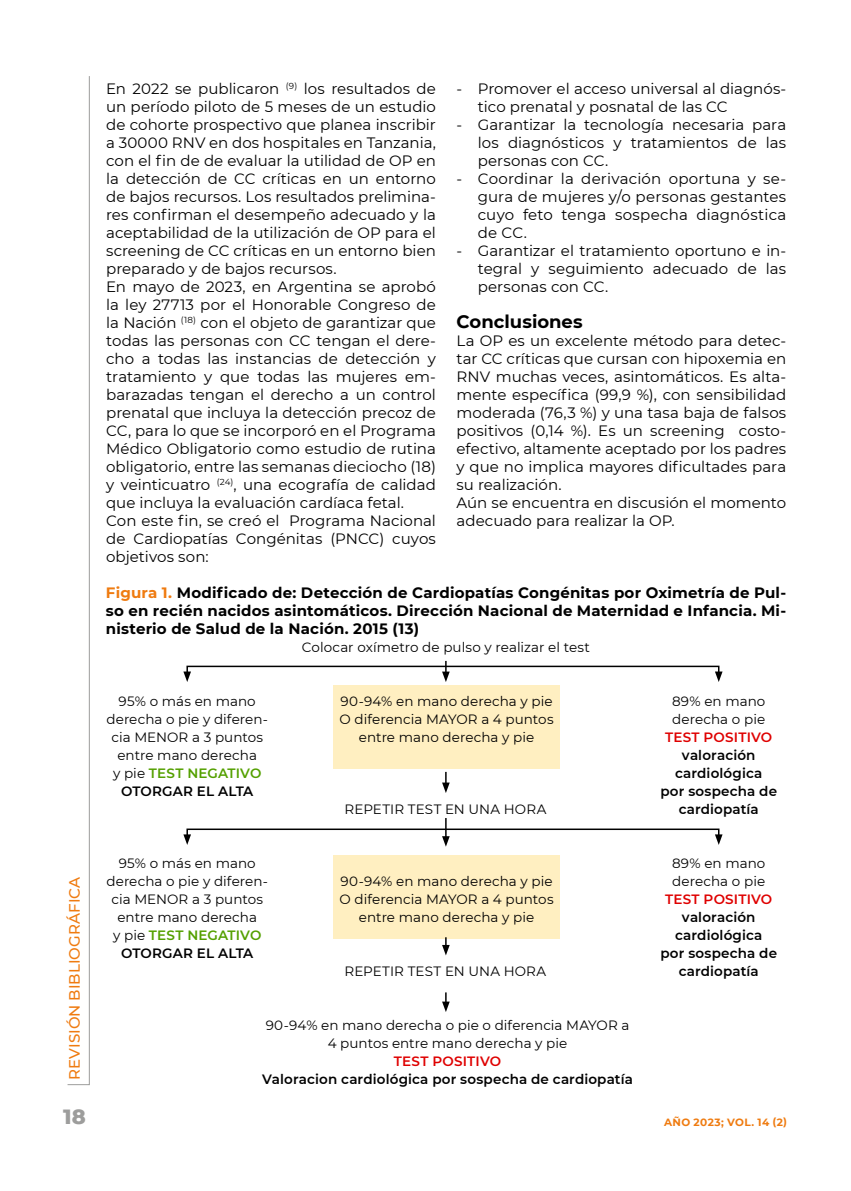
<style>
.page{position:relative;width:851px;height:1191px;background:#fff}
.page>*{position:absolute;margin:0;border:0;box-sizing:border-box;transform-origin:0 0}
.t1{font:800 21px "Montserrat";color:#9d9d9c}
.t2{font:700 18px "Montserrat";color:#000}
.t3{font:15px/18px "Montserrat";color:#000}
.t4{font:700 15px/18px "Montserrat";letter-spacing:.01em;color:#000;text-align:justify}
.t5{font:500 15px "Montserrat";letter-spacing:.005em;color:#ef7b10}
.t6{font:13.5px/18px "Montserrat";letter-spacing:.005em;color:#000;text-align:center}
.t7{font:600 13.5px/18px "Montserrat";letter-spacing:.01em;color:#000;text-align:center}
.t8{font:600 13.5px "Montserrat";letter-spacing:.015em;color:#df0000}
.t9{font:700 10.5px "Montserrat";letter-spacing:.035em;color:#ef7b10}
.s1{color:#ef7b10}
.s2{font-weight:600;color:#54a000}
.s3{font-weight:600}
</style>
<div class="page">
<svg style="left:67px;top:76px;width:23px;height:1009px"></svg>
<div style="left:333px;top:685px;width:227px;height:83px;background:#ffefc1"></div>
<div style="left:333px;top:856px;width:227px;height:83px;background:#ffefc1"></div>
<div style="left:186px;top:665px;width:533px;height:9px;border:2px solid #000"></div>
<svg style="left:183px;top:671px;width:8px;height:11px"></svg>
<svg style="left:714px;top:671px;width:8px;height:11px"></svg>
<div style="left:186px;top:828px;width:533px;height:9px;border:2px solid #000"></div>
<svg style="left:183px;top:834px;width:8px;height:11px"></svg>
<svg style="left:714px;top:834px;width:8px;height:11px"></svg>
<svg style="left:442px;top:661px;width:7px;height:21px"></svg>
<svg style="left:442px;top:772px;width:7px;height:21px"></svg>
<svg style="left:442px;top:937px;width:7px;height:18px"></svg>
<svg style="left:442px;top:818px;width:7px;height:28px"></svg>
<svg style="left:442px;top:992px;width:7px;height:20px"></svg>
<p class="t3" style="left:106px;top:79px;width:331px">En 2022 se publicaron <sup>(9)</sup> los resultados de un período piloto de 5 meses de un estudio de cohorte prospectivo que planea inscribir a 30000 RNV en dos hospitales en Tanzania, con el fin de de evaluar la utilidad de OP en la detección de CC críticas en un entorno de bajos recursos. Los resultados prelimina&shy;res confirman el desempeño adecuado y la aceptabilidad de la utilización de OP para el screening de CC críticas en un entorno bien preparado y de bajos recursos.<br>En mayo de 2023, en Argentina se aprobó la ley 27713 por el Honorable Congreso de la Nación <sup>(18)</sup> con el objeto de garantizar que todas las personas con CC tengan el dere&shy;cho a todas las instancias de detección y tratamiento y que todas las mujeres em&shy;barazadas tengan el derecho a un control prenatal que incluya la detección precoz de CC, para lo que se incorporó en el Programa Médico Obligatorio como estudio de rutina obligatorio, entre las semanas dieciocho (18) y veinticuatro <sup>(24)</sup>, una ecografía de calidad que incluya la evaluación cardíaca fetal.<br>Con este fin, se creó el Programa Nacional de Cardiopatías Congénitas (PNCC) cuyos objetivos son:</p>
<p class="t3" style="left:477px;top:79px;width:310px;text-indent:-21px">- Promover el acceso universal al diagnós&shy;tico prenatal y posnatal de las CC</p>
<p class="t3" style="left:477px;top:115px;width:310px;text-align:justify;text-indent:-21px">- Garantizar la tecnología necesaria para los diagnósticos y tratamientos de las personas con CC.</p>
<p class="t3" style="left:477px;top:169px;width:310px;text-align:justify;text-indent:-21px">- Coordinar la derivación oportuna y se&shy;gura de mujeres y/o personas gestantes cuyo feto tenga sospecha diagnóstica de CC.</p>
<p class="t3" style="left:477px;top:241px;width:310px;text-align:justify;text-indent:-21px">- Garantizar el tratamiento oportuno e in&shy;tegral y seguimiento adecuado de las personas con CC.</p>
<p class="t2" style="left:456px;top:309px;width:128px">Conclusiones</p>
<p class="t3" style="left:456px;top:331px;width:331px">La OP es un excelente método para detec&shy;tar CC críticas que cursan con hipoxemia en RNV muchas veces, asintomáticos. Es alta&shy;mente específica (99,9 %), con sensibilidad moderada (76,3 %) y una tasa baja de falsos positivos (0,14 %). Es un screening costo&shy;efectivo, altamente aceptado por los padres y que no implica mayores dificultades para su realización.<br>Aún se encuentra en discusión el momento adecuado para realizar la OP.</p>
<p class="t4" style="left:106px;top:583px;width:681px"><span class="s1">Figura 1.</span> Modificado de: Detección de Cardiopatías Congénitas por Oximetría de Pul&shy;so en recién nacidos asintomáticos. Dirección Nacional de Maternidad e Infancia. Mi&shy;nisterio de Salud de la Nación. 2015 (13)</p>
<p class="t5" style="left:64px;top:1080px;width:205px;rotate:-90deg">REVISIÓN BIBLIOGRÁFICA</p>
<p class="t6" style="left:106px;top:692px;width:163px">95% o más en mano derecha o pie y diferen&shy;cia MENOR a 3 puntos entre mano derecha<br>y pie <span class="s2">TEST NEGATIVO<br></span><span class="s3">OTORGAR EL ALTA</span></p>
<p class="t6" style="left:106px;top:854px;width:163px">95% o más en mano derecha o pie y diferen&shy;cia MENOR a 3 puntos entre mano derecha<br>y pie <span class="s2">TEST NEGATIVO<br></span><span class="s3">OTORGAR EL ALTA</span></p>
<p class="t6" style="left:301px;top:638px;width:290px">Colocar oxímetro de pulso y realizar el test</p>
<p class="t6" style="left:339px;top:692px;width:215px">90-94% en mano derecha y pie<br>O diferencia MAYOR a 4 puntos entre mano derecha y pie</p>
<p class="t6" style="left:344px;top:800px;width:203px">REPETIR TEST EN UNA HORA</p>
<p class="t6" style="left:339px;top:872px;width:215px">90-94% en mano derecha y pie<br>O diferencia MAYOR a 4 puntos entre mano derecha y pie</p>
<p class="t6" style="left:344px;top:962px;width:203px">REPETIR TEST EN UNA HORA</p>
<p class="t6" style="left:265px;top:1016px;width:365px">90-94% en mano derecha o pie o diferencia MAYOR a<br>4 puntos entre mano derecha y pie</p>
<p class="t8" style="left:394px;top:1052px;width:109px">TEST POSITIVO</p>
<p class="t7" style="left:262px;top:1070px;width:372px">Valoracion cardiológica por sospecha de cardiopatía</p>
<p class="t6" style="left:672px;top:692px;width:95px;text-align:left">89% en mano derecha o pie</p>
<p class="t8" style="left:665px;top:728px;width:109px">TEST POSITIVO</p>
<p class="t7" style="left:660px;top:746px;width:118px">valoración cardiológica<br>por sospecha de cardiopatía</p>
<p class="t6" style="left:672px;top:854px;width:95px;text-align:left">89% en mano derecha o pie</p>
<p class="t8" style="left:665px;top:890px;width:109px">TEST POSITIVO</p>
<p class="t7" style="left:660px;top:908px;width:118px">valoración cardiológica<br>por sospecha de cardiopatía</p>
<h1 class="t1" style="left:63px;top:1101px;width:24px">18</h1>
<p class="t9" style="left:664px;top:1114px;width:124px">AÑO 2023; VOL. 14 (2)</p>
</div>
